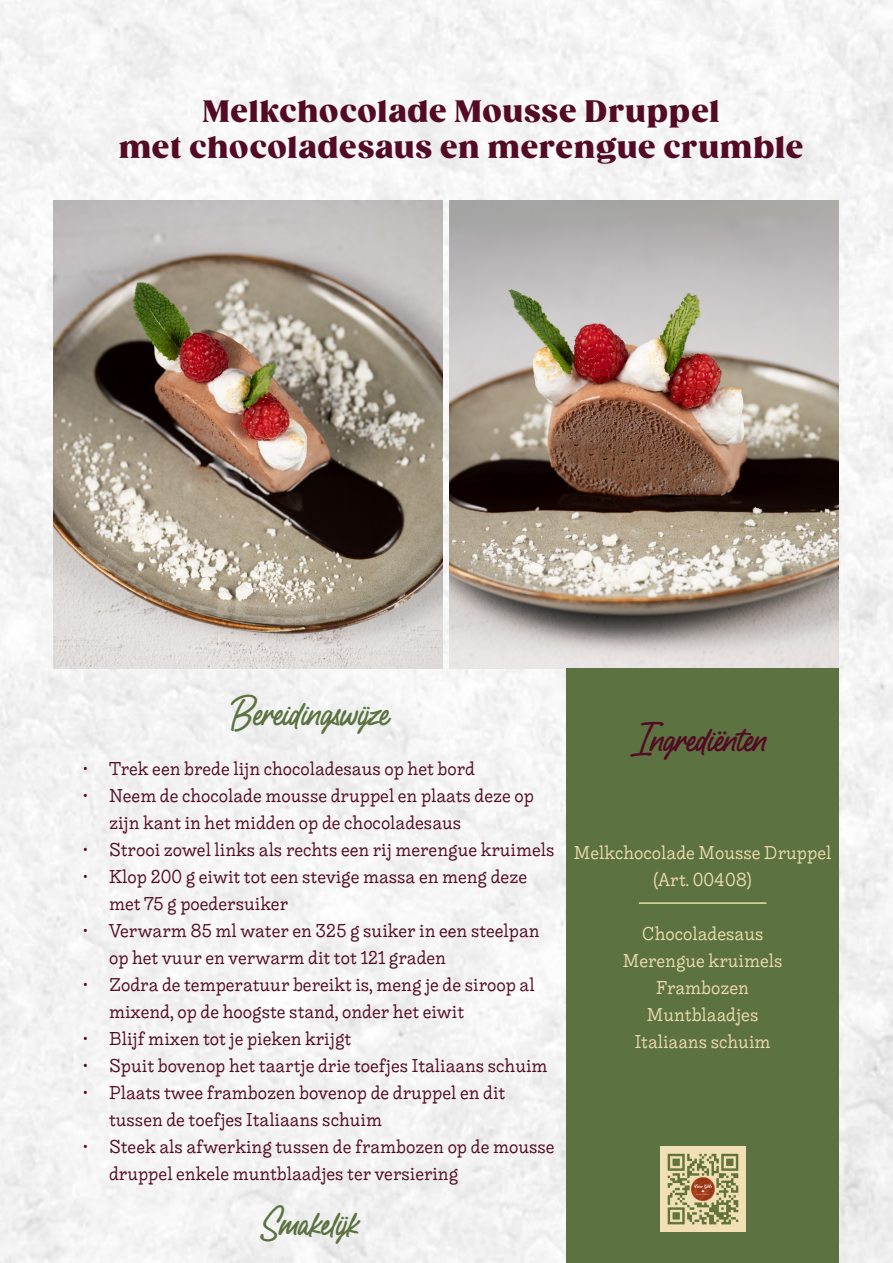
<style>
.page{position:relative;width:893px;height:1263px;background:#f4f4f4}
.page>*{position:absolute;margin:0;border:0;box-sizing:border-box;transform-origin:0 0}
.t1{font:45px "Butter Sweet";color:#5c7240}
.t2{font:45px "Butter Sweet";color:#530a24}
.t3{font:800 30px "Gazpacho";letter-spacing:.04em;color:#530a24}
.t4{font:18px/27px "Liebe Ruth";color:#520924}
.t5{font:18px "Liebe Ruth";color:#ecdbae}
</style>
<div class="page">
<img style="left:54px;top:201px;width:389px;height:467px">
<img style="left:449px;top:201px;width:389px;height:467px">
<div style="left:567px;top:668px;width:272px;height:595px;background:#5c7240"></div>
<img style="left:660px;top:1146px;width:85px;height:85px">
<hr style="left:639px;top:902px;width:127px;height:2px;background:#ecdbae">
<p class="t3" style="left:203px;top:93px;width:518px">Melkchocolade Mousse Druppel</p>
<p class="t3" style="left:119px;top:129px;width:686px">met chocoladesaus en merengue crumble</p>
<p class="t1" style="left:231px;top:685px;width:160px">Bereidingswijze</p>
<p class="t4" style="left:82px;top:756px;width:394px">• Trek een brede lijn chocoladesaus op het bord</p>
<p class="t4" style="left:109px;top:783px;width:426px;text-indent:-27px">• Neem de chocolade mousse druppel en plaats deze op zijn kant in het midden op de chocoladesaus</p>
<p class="t4" style="left:82px;top:837px;width:474px">• Strooi zowel links als rechts een rij merengue kruimels</p>
<p class="t4" style="left:109px;top:864px;width:420px;text-indent:-27px">• Klop 200 g eiwit tot een stevige massa en meng deze met 75 g poedersuiker</p>
<p class="t4" style="left:109px;top:918px;width:432px;text-indent:-27px">• Verwarm 85 ml water en 325 g suiker in een steelpan op het vuur en verwarm dit tot 121 graden</p>
<p class="t4" style="left:109px;top:972px;width:427px;text-indent:-27px">• Zodra de temperatuur bereikt is, meng je de siroop al mixend, op de hoogste stand, onder het eiwit</p>
<p class="t4" style="left:82px;top:1026px;width:271px">• Blijf mixen tot je pieken krijgt</p>
<p class="t4" style="left:82px;top:1053px;width:467px">• Spuit bovenop het taartje drie toefjes Italiaans schuim</p>
<p class="t4" style="left:109px;top:1080px;width:398px;text-indent:-27px">• Plaats twee frambozen bovenop de druppel en dit tussen de toefjes Italiaans schuim</p>
<p class="t4" style="left:109px;top:1134px;width:447px;text-indent:-27px">• Steek als afwerking tussen de frambozen op de mousse druppel enkele muntblaadjes ter versiering</p>
<p class="t1" style="left:261px;top:1194px;width:99px">Smakelijk</p>
<p class="t2" style="left:638px;top:710px;width:131px">Ingrediënten</p>
<p class="t5" style="left:574px;top:842px;width:259px">Melkchocolade Mousse Druppel</p>
<p class="t5" style="left:653px;top:869px;width:100px">(Art. 00408)</p>
<p class="t5" style="left:642px;top:923px;width:123px">Chocoladesaus</p>
<p class="t5" style="left:623px;top:950px;width:161px">Merengue kruimels</p>
<p class="t5" style="left:656px;top:977px;width:94px">Frambozen</p>
<p class="t5" style="left:647px;top:1004px;width:113px">Muntblaadjes</p>
<p class="t5" style="left:635px;top:1031px;width:137px">Italiaans schuim</p>
</div>
